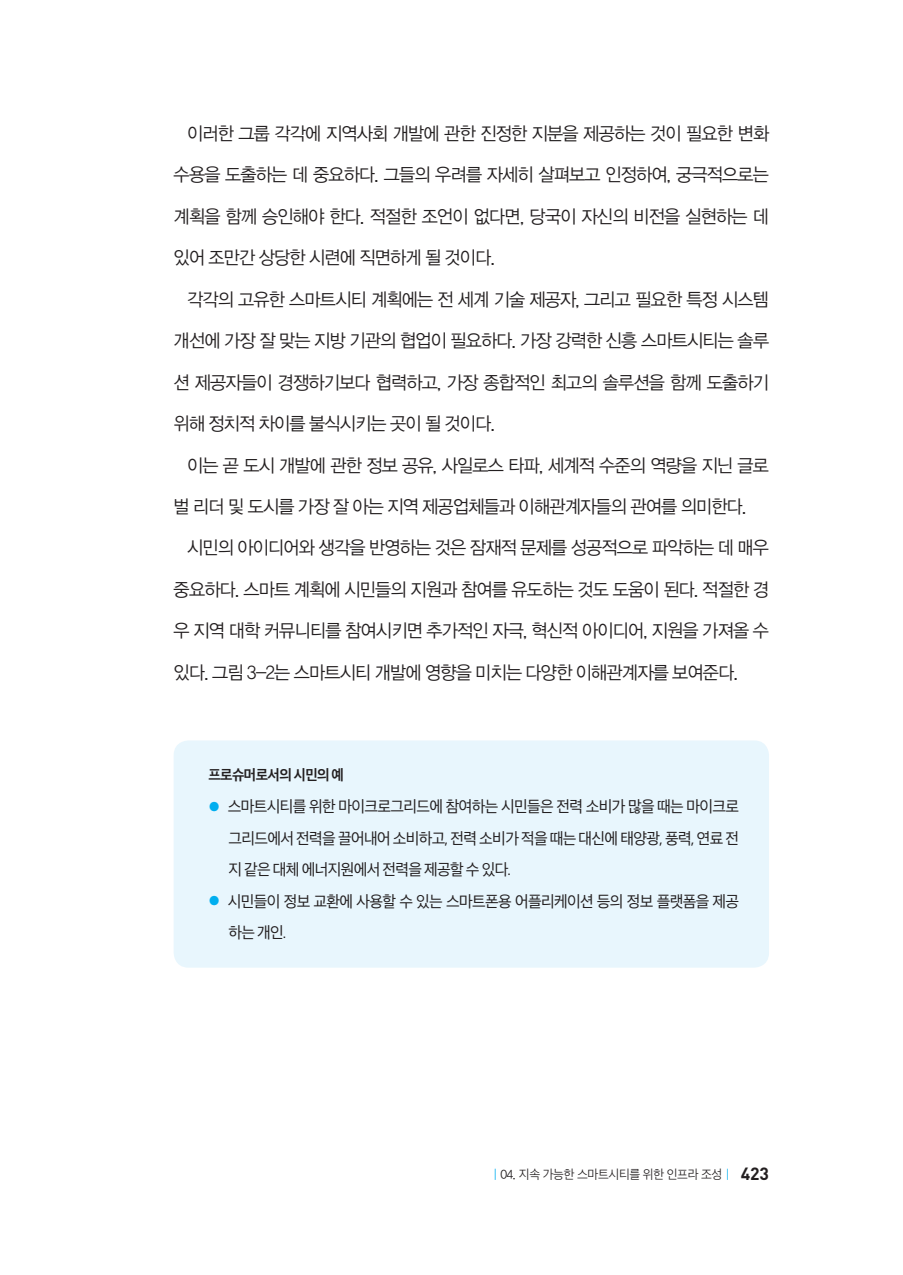
<style>
.page{position:relative;width:903px;height:1275px;background:#fff}
.page>*{position:absolute;margin:0;border:0;box-sizing:border-box;transform-origin:0 0}
.본문-윤고딕{font:18.38px "YDVYGO12";letter-spacing:-.04em;color:#231f20;scale:.95 1}
.박스내용{font:15.4px/31.5px "SD Gothic Neo 1 OTFR";letter-spacing:-.04em;color:#231f20;text-align:justify;scale:.96 1}
.박스내용-2{font:14px "SD Gothic Neo 1 OTFB";letter-spacing:-.04em;color:#231f20;scale:.96 1}
.t1{font:12.25px "SD Gothic Neo 1 OTFL";letter-spacing:-.03em;color:#231f20;scale:.96 1}
.s1{font-size:13.12px;color:#00aeef}
.s2{font-family:"YDVYGO12";color:#00aeef}
.s3{font-family:"YDVYGO12"}
.s4{font-family:"DIN";font-weight:700;font-size:17.5px}
</style>
<div class="page">
<div style="left:174px;top:740px;width:595px;height:228px;background:#e8f6fd;border-radius:15px"></div>
<p class="본문-윤고딕" style="left:187px;top:123px;width:614px">이러한 그룹 각각에 지역사회 개발에 관한 진정한 지분을 제공하는 것이 필요한 변화</p>
<p class="본문-윤고딕" style="left:174px;top:164px;width:628px">수용을 도출하는 데 중요하다. 그들의 우려를 자세히 살펴보고 인정하여, 궁극적으로는</p>
<p class="본문-윤고딕" style="left:174px;top:206px;width:628px">계획을 함께 승인해야 한다. 적절한 조언이 없다면, 당국이 자신의 비전을 실현하는 데</p>
<p class="본문-윤고딕" style="left:174px;top:247px;width:340px">있어 조만간 상당한 시련에 직면하게 될 것이다.</p>
<p class="본문-윤고딕" style="left:187px;top:288px;width:614px">각각의 고유한 스마트시티 계획에는 전 세계 기술 제공자, 그리고 필요한 특정 시스템</p>
<p class="본문-윤고딕" style="left:174px;top:330px;width:628px">개선에 가장 잘 맞는 지방 기관의 협업이 필요하다. 가장 강력한 신흥 스마트시티는 솔루</p>
<p class="본문-윤고딕" style="left:174px;top:371px;width:628px">션 제공자들이 경쟁하기보다 협력하고, 가장 종합적인 최고의 솔루션을 함께 도출하기</p>
<p class="본문-윤고딕" style="left:174px;top:413px;width:340px">위해 정치적 차이를 불식시키는 곳이 될 것이다.</p>
<p class="본문-윤고딕" style="left:187px;top:454px;width:614px">이는 곧 도시 개발에 관한 정보 공유, 사일로스 타파, 세계적 수준의 역량을 지닌 글로</p>
<p class="본문-윤고딕" style="left:174px;top:496px;width:604px">벌 리더 및 도시를 가장 잘 아는 지역 제공업체들과 이해관계자들의 관여를 의미한다.</p>
<p class="본문-윤고딕" style="left:187px;top:537px;width:614px">시민의 아이디어와 생각을 반영하는 것은 잠재적 문제를 성공적으로 파악하는 데 매우</p>
<p class="본문-윤고딕" style="left:174px;top:579px;width:628px">중요하다. 스마트 계획에 시민들의 지원과 참여를 유도하는 것도 도움이 된다. 적절한 경</p>
<p class="본문-윤고딕" style="left:174px;top:620px;width:628px">우 지역 대학 커뮤니티를 참여시키면 추가적인 자극, 혁신적 아이디어, 지원을 가져올 수</p>
<p class="본문-윤고딕" style="left:174px;top:662px;width:596px">있다. 그림 3-2는 스마트시티 개발에 영향을 미치는 다양한 이해관계자를 보여준다.</p>
<p class="박스내용-2" style="left:208px;top:768px;width:143px">프로슈머로서의 시민의 예</p>
<p class="박스내용" style="left:228px;top:791px;width:533px;text-indent:-20px"><span class="s1">●</span> 스마트시티를 위한 마이크로그리드에 참여하는 시민들은 전력 소비가 많을 때는 마이크로 그리드에서 전력을 끌어내어 소비하고, 전력 소비가 적을 때는 대신에 태양광, 풍력, 연료 전 지 같은 대체 에너지원에서 전력을 제공할 수 있다.</p>
<p class="박스내용" style="left:228px;top:885px;width:533px;text-indent:-20px"><span class="s1">●</span> 시민들이 정보 교환에 사용할 수 있는 스마트폰용 어플리케이션 등의 정보 플랫폼을 제공 하는 개인.</p>
<p class="t1" style="left:493px;top:1168px;width:289px"><span class="s2">|</span> <span class="s3">04.</span> 지속 가능한 스마트시티를 위한 인프라 조성 <span class="s2">|</span> <span class="s4">423</span></p>
</div>
